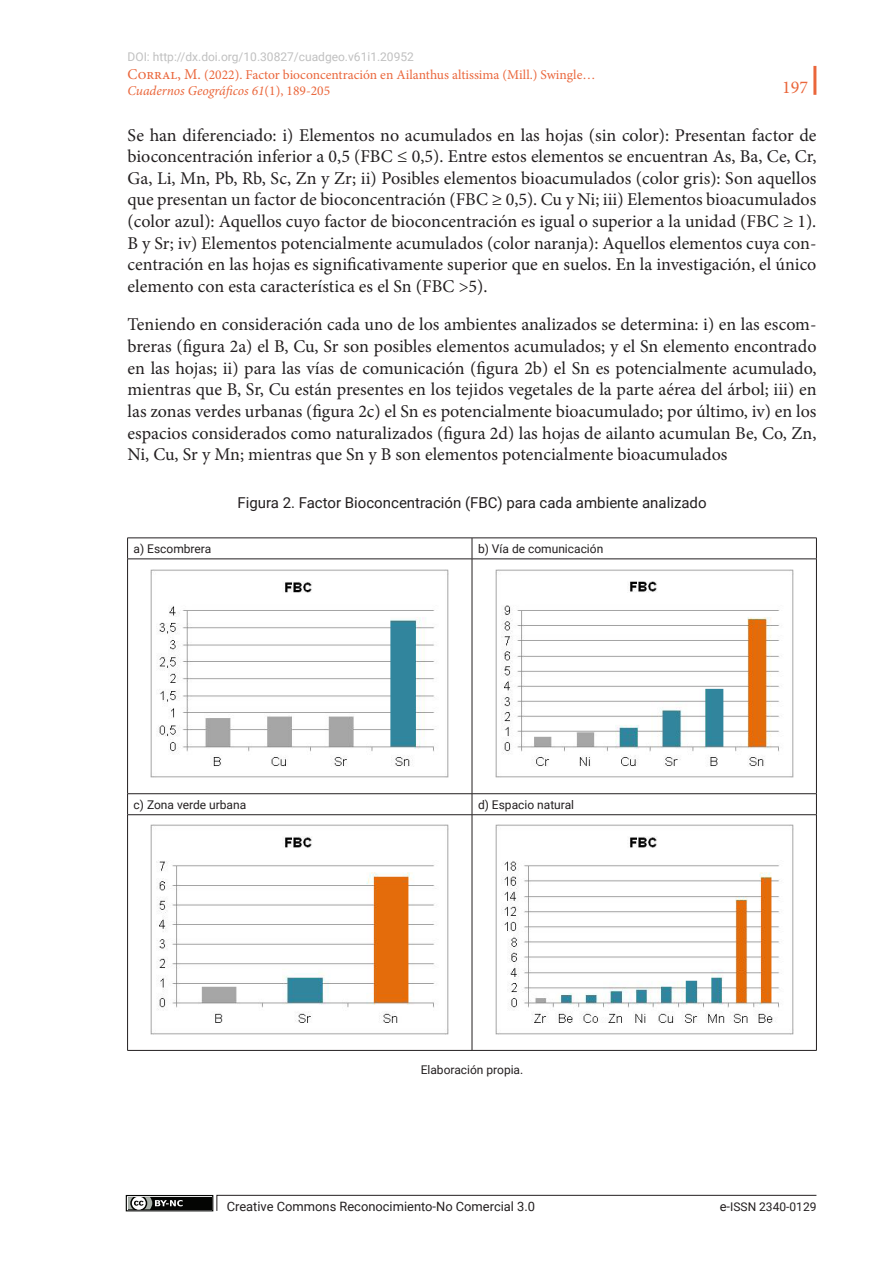
<style>
.page{position:relative;width:893px;height:1263px;background:#fff}
.page>*{position:absolute;margin:0;border:0;box-sizing:border-box;transform-origin:0 0}
.t1{font:18px/21.6px "Minion Pro";color:#231f20;text-align:justify}
.t2{font:18px "Minion Pro";color:#ea663b}
.sps_figur_titulo{font:15px "Roboto";color:#231f20}
.t3{font:13.5px/16.2px "Minion Pro";color:#ea663b}
.t4{font:12.9px "Roboto";color:#231f20}
.sps_tablas_texto{font:12px "Roboto";color:#231f20}
.t5{font:12px "Roboto";color:#c0c0c0}
.sps_tablas_notas{font:12px "Roboto";color:#231f20}
.s1{font-size:15px}
.s2{font-style:italic}
.s3{font-size:12.9px}
</style>
<div class="page">
<hr style="left:813px;top:66px;width:3px;height:29px;background:#ea663b">
<svg style="left:216px;top:1195px;width:601px;height:16px"></svg>
<div style="left:126px;top:1195px;width:87px;height:16px;border:1px solid #040503"></div>
<div style="left:128px;top:1197px;width:83px;height:12px;background:#040503"></div>
<svg style="left:128px;top:1197px;width:55px;height:12px"></svg>
<svg style="left:472px;top:539px;width:1px;height:20px"></svg>
<hr style="left:127px;top:559px;width:1px;height:234px;background:#231f20">
<hr style="left:472px;top:559px;width:1px;height:234px;background:#231f20">
<hr style="left:816px;top:559px;width:1px;height:234px;background:#231f20">
<hr style="left:127px;top:793px;width:345px;height:1px;background:#231f20">
<svg style="left:127px;top:794px;width:1px;height:20px"></svg>
<hr style="left:472px;top:793px;width:345px;height:1px;background:#231f20">
<svg style="left:472px;top:794px;width:1px;height:20px"></svg>
<svg style="left:816px;top:794px;width:1px;height:20px"></svg>
<hr style="left:127px;top:814px;width:345px;height:1px;background:#231f20">
<hr style="left:127px;top:815px;width:1px;height:235px;background:#231f20">
<hr style="left:472px;top:814px;width:345px;height:1px;background:#231f20">
<hr style="left:472px;top:815px;width:1px;height:235px;background:#231f20">
<hr style="left:816px;top:815px;width:1px;height:235px;background:#231f20">
<hr style="left:127px;top:1050px;width:345px;height:1px;background:#231f20">
<hr style="left:472px;top:1050px;width:345px;height:1px;background:#231f20">
<hr style="left:127px;top:538px;width:345px;height:1px;background:#231f20">
<svg style="left:127px;top:538px;width:1px;height:21px"></svg>
<hr style="left:472px;top:538px;width:345px;height:1px;background:#231f20">
<svg style="left:816px;top:538px;width:1px;height:21px"></svg>
<hr style="left:127px;top:559px;width:345px;height:1px;background:#231f20">
<hr style="left:472px;top:559px;width:345px;height:1px;background:#231f20">
<img style="left:151px;top:569px;width:298px;height:208px">
<img style="left:495px;top:569px;width:298px;height:208px">
<img style="left:151px;top:825px;width:298px;height:209px">
<img style="left:495px;top:825px;width:298px;height:209px">
<p class="t5" style="left:128px;top:48px;width:288px">DOI: http://dx.doi.org/10.30827/cuadgeo.v61i1.20952</p>
<p class="t3" style="left:128px;top:66px;width:469px"><span class="s1">Corral, M.</span> (2022). Factor bioconcentración en Ailanthus altissima (Mill.) Swingle…<br><span class="s2">Cuadernos Geográficos 61</span>(1), 189-205</p>
<p class="t1" style="left:128px;top:124px;width:690px">Se han diferenciado: i) Elementos no acumulados en las hojas (sin color): Presentan factor de bioconcentración inferior a 0,5 (FBC ≤ 0,5). Entre estos elementos se encuentran As, Ba, Ce, Cr, Ga, Li, Mn, Pb, Rb, Sc, Zn y Zr; ii) Posibles elementos bioacumulados (color gris): Son aquellos que presentan un factor de bioconcentración (FBC ≥ 0,5). Cu y Ni; iii) Elementos bioacumulados (color azul): Aquellos cuyo factor de bioconcentración es igual o superior a la unidad (FBC ≥ 1).<br>B y Sr; iv) Elementos potencialmente acumulados (color naranja): Aquellos elementos cuya con&shy;centración en las hojas es significativamente superior que en suelos. En la investigación, el único elemento con esta característica es el Sn (FBC &gt;5).</p>
<p class="t1" style="left:128px;top:314px;width:690px">Teniendo en consideración cada uno de los ambientes analizados se determina: i) en las escom&shy;breras (figura 2a) el B, Cu, Sr son posibles elementos acumulados; y el Sn elemento encontrado en las hojas; ii) para las vías de comunicación (figura 2b) el Sn es potencialmente acumulado, mientras que B, Sr, Cu están presentes en los tejidos vegetales de la parte aérea del árbol; iii) en las zonas verdes urbanas (figura 2c) el Sn es potencialmente bioacumulado; por último, iv) en los espacios considerados como naturalizados (figura 2d) las hojas de ailanto acumulan Be, Co, Zn, Ni, Cu, Sr y Mn; mientras que Sn y B son elementos potencialmente bioacumulados</p>
<p class="sps_figur_titulo" style="left:237px;top:492px;width:471px">Figura 2. Factor Bioconcentración (FBC) para cada ambiente analizado</p>
<p class="sps_tablas_texto" style="left:134px;top:540px;width:79px">a) Escombrera</p>
<p class="sps_tablas_texto" style="left:478px;top:540px;width:127px">b) Vía de comunicación</p>
<p class="t2" style="left:782px;top:75px;width:27px">197</p>
<p class="sps_tablas_texto" style="left:134px;top:796px;width:114px">c) Zona verde urbana</p>
<p class="sps_tablas_texto" style="left:478px;top:796px;width:98px">d) Espacio natural</p>
<p class="sps_tablas_notas" style="left:421px;top:1061px;width:104px">Elaboración propia.</p>
<p class="t4" style="left:227px;top:1197px;width:310px">Creative Commons Reconocimiento-No Comercial 3.0</p>
<p class="sps_tablas_texto" style="left:720px;top:1198px;width:98px"><span class="s3">e-</span>ISSN 2340-0129</p>
</div>
